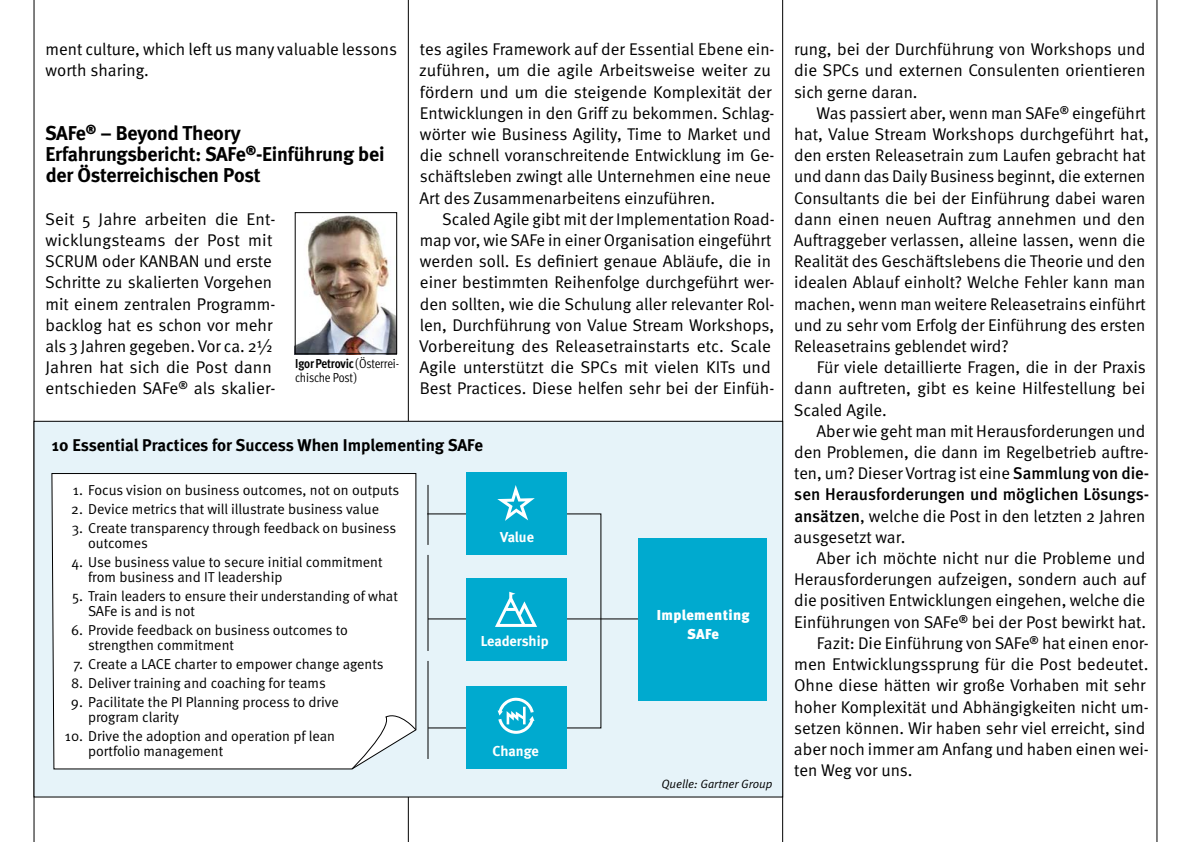
<style>
.page{position:relative;width:1191px;height:842px;background:#fff}
.page>*{position:absolute;margin:0;border:0;box-sizing:border-box;transform-origin:0 0}
.t1{font:700 20px/21.2px "Meta";letter-spacing:-.01em;color:#000}
.t2{font:17px/21.2px "Meta Normal";color:#000}
.t3{font:700 17px "Meta";color:#000}
.t4{font:500 17px "Meta";color:#000}
.t5{font:14.4px/15px "Meta Normal";color:#000}
.t6{font:700 14.4px "Meta";color:#fff}
.t7{font:14.4px/19px "Meta Black LF";letter-spacing:.025em;color:#fff;text-align:center}
.t8{font:700 13px "Meta Cond";letter-spacing:-.01em;color:#000}
.t9{font:13px "Meta Cond Normal";letter-spacing:-.015em;color:#000}
.t10{font:italic 12px "Meta Normal";color:#000}
.s1{font-family:"Meta Cond Normal";font-weight:400}
.s2{font-family:"Meta";font-weight:500}
</style>
<div class="page">
<hr style="left:34px;top:0;width:1px;height:842px;background:#000">
<hr style="left:408px;top:0;width:1px;height:842px;background:#000">
<hr style="left:782px;top:0;width:1px;height:842px;background:#000">
<hr style="left:1156px;top:0;width:1px;height:842px;background:#000">
<img style="left:297px;top:215px;width:98px;height:137px">
<div style="left:295px;top:212px;width:102px;height:142px;border:1px solid #000"></div>
<div style="left:34px;top:421px;width:748px;height:376px;background:#e6f3f9"></div>
<hr style="left:428px;top:619px;width:275px;height:1px;background:#000">
<hr style="left:428px;top:661px;width:1px;height:98px;background:#000">
<div style="left:51px;top:473px;width:365px;height:296px;background:#fff"></div>
<div style="left:466px;top:473px;width:100px;height:82px;background:#00aacf"></div>
<div style="left:466px;top:687px;width:100px;height:82px;background:#00aacf"></div>
<div style="left:639px;top:539px;width:128px;height:162px;background:#00aacf"></div>
<svg style="left:351px;top:711px;width:65px;height:58px"></svg>
<svg style="left:427px;top:485px;width:174px;height:249px"></svg>
<p class="t2" style="left:45px;top:39px;width:353px">ment culture, which left us many valuable lessons worth sharing.</p>
<p class="t1" style="left:45px;top:122px;width:341px">SAFe<sup>®</sup> – Beyond Theory<br>Erfahrungsbericht: SAFe<sup>®</sup>-Einführung bei der Österreichischen Post</p>
<p class="t2" style="left:45px;top:208px;width:232px">Seit 5 Jahre arbeiten die Ent&shy;wicklungsteams der Post mit<br>SCRUM oder KANBAN und erste<br>Schritte zu skalierten Vorgehen mit einem zentralen Programm&shy;backlog hat es schon vor mehr als 3 Jahren gegeben. Vor ca. 2½<br>Jahren hat sich die Post dann entschieden SAFe<sup>®</sup> als skalier-</p>
<p class="t8" style="left:295px;top:356px;width:105px">Igor Petrovic <span class="s1">(Österrei-</span></p>
<p class="t9" style="left:295px;top:370px;width:63px">chische Post)</p>
<p class="t2" style="left:419px;top:39px;width:357px">tes agiles Framework auf der Essential Ebene ein&shy;zuführen, um die agile Arbeitsweise weiter zu fördern und um die steigende Komplexität der Entwicklungen in den Griff zu bekommen. Schlag&shy;wörter wie Business Agility, Time to Market und die schnell voranschreitende Entwicklung im Ge&shy;schäftsleben zwingt alle Unternehmen eine neue Art des Zusammenarbeitens einzuführen.</p>
<p class="t2" style="left:419px;top:208px;width:357px;text-indent:23px">Scaled Agile gibt mit der Implementation Road&shy;map vor, wie SAFe in einer Organisation eingeführt werden soll. Es definiert genaue Abläufe, die in einer bestimmten Reihenfolge durchgeführt wer&shy;den sollten, wie die Schulung aller relevanter Rol&shy;len, Durchführung von Value Stream Workshops, Vorbereitung des Releasetrainstarts etc. Scale Agile unterstützt die SPCs mit vielen KITs und Best Practices. Diese helfen sehr bei der Einfüh-</p>
<p class="t3" style="left:52px;top:435px;width:432px">10 Essential Practices for Success When Implementing SAFe</p>
<p class="t5" style="left:73px;top:483px;width:328px">1. Focus vision on business outcomes, not on outputs</p>
<p class="t5" style="left:71px;top:502px;width:309px">2. Device metrics that will illustrate business value</p>
<p class="t5" style="left:88px;top:521px;width:310px;text-indent:-16px">3. Create transparency through feedback on business outcomes</p>
<p class="t5" style="left:88px;top:555px;width:296px;text-indent:-17px">4. Use business value to secure initial commitment from business and IT leadership</p>
<p class="t5" style="left:88px;top:589px;width:311px;text-indent:-16px">5. Train leaders to ensure their understanding of what<br>SAFe is and is not</p>
<p class="t5" style="left:88px;top:623px;width:261px;text-indent:-17px">6. Provide feedback on business outcomes to strengthen commitment</p>
<p class="t5" style="left:73px;top:657px;width:312px">7. Create a LACE charter to empower change agents</p>
<p class="t5" style="left:71px;top:676px;width:256px">8. Deliver training and coaching for teams</p>
<p class="t5" style="left:88px;top:695px;width:252px;text-indent:-17px">9. Pacilitate the PI Planning process to drive program clarity</p>
<p class="t5" style="left:88px;top:729px;width:248px;text-indent:-23px">10. Drive the adoption and operation pf lean portfolio management</p>
<p class="t6" style="left:500px;top:529px;width:35px">Value</p>
<p class="t6" style="left:481px;top:633px;width:69px">Leadership</p>
<p class="t6" style="left:492px;top:742px;width:48px">Change</p>
<p class="t7" style="left:657px;top:605px;width:94px">Implementing<br>SAFe</p>
<p class="t10" style="left:661px;top:777px;width:112px">Quelle: Gartner Group</p>
<p class="t2" style="left:794px;top:39px;width:353px;text-align:justify">rung, bei der Durchführung von Workshops und die SPCs und externen Consulenten orientieren sich gerne daran.</p>
<p class="t2" style="left:794px;top:102px;width:356px;text-indent:23px">Was passiert aber, wenn man SAFe<sup>®</sup> eingeführt hat, Value Stream Workshops durchgeführt hat, den ersten Releasetrain zum Laufen gebracht hat und dann das Daily Business beginnt, die externen Consultants die bei der Einführung dabei waren dann einen neuen Auftrag annehmen und den Auftraggeber verlassen, alleine lassen, wenn die Realität des Geschäftslebens die Theorie und den idealen Ablauf einholt? Welche Fehler kann man machen, wenn man weitere Releasetrains einführt und zu sehr vom Erfolg der Einführung des ersten Releasetrains geblendet wird?</p>
<p class="t2" style="left:794px;top:357px;width:353px;text-align:justify;text-indent:23px">Für viele detaillierte Fragen, die in der Praxis dann auftreten, gibt es keine Hilfestellung bei Scaled Agile.</p>
<p class="t2" style="left:794px;top:420px;width:356px;text-indent:22px">Aber wie geht man mit Herausforderungen und den Problemen, die dann im Regelbetrieb auftre&shy;ten, um? Dieser Vortrag ist eine <span class="s2">Sammlung von die-</span></p>
<p class="t4" style="left:794px;top:485px;width:356px">sen Herausforderungen und möglichen Lösungs-</p>
<p class="t2" style="left:794px;top:505px;width:353px"><span class="s2">ansätzen</span>, welche die Post in den letzten 2 Jahren ausgesetzt war.</p>
<p class="t2" style="left:816px;top:547px;width:330px">Aber ich möchte nicht nur die Probleme und</p>
<p class="t2" style="left:794px;top:569px;width:353px">Herausforderungen aufzeigen, sondern auch auf</p>
<p class="t2" style="left:794px;top:590px;width:352px">die positiven Entwicklungen eingehen, welche die</p>
<p class="t2" style="left:794px;top:611px;width:353px">Einführungen von SAFe<sup>®</sup> bei der Post bewirkt hat.</p>
<p class="t2" style="left:817px;top:632px;width:333px">Fazit: Die Einführung von SAFe<sup>®</sup> hat einen enor-</p>
<p class="t2" style="left:794px;top:653px;width:356px">men Entwicklungssprung für die Post bedeutet.</p>
<p class="t2" style="left:794px;top:675px;width:353px">Ohne diese hätten wir große Vorhaben mit sehr</p>
<p class="t2" style="left:794px;top:696px;width:356px">hoher Komplexität und Abhängigkeiten nicht um-</p>
<p class="t2" style="left:794px;top:717px;width:353px">setzen können. Wir haben sehr viel erreicht, sind</p>
<p class="t2" style="left:794px;top:738px;width:356px">aber noch immer am Anfang und haben einen wei-</p>
<p class="t2" style="left:794px;top:759px;width:120px">ten Weg vor uns.</p>
</div>
